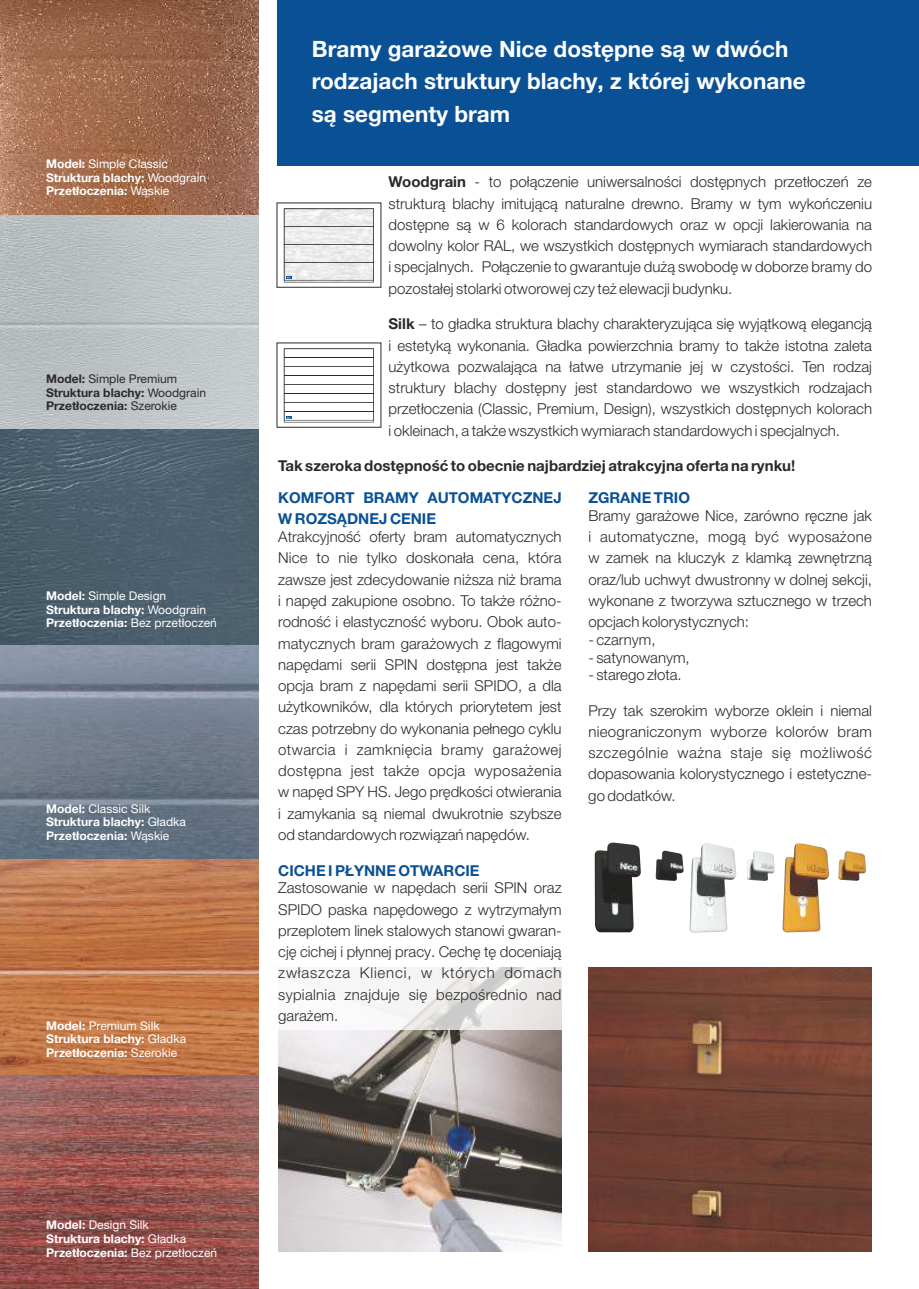
<style>
.page{position:relative;width:919px;height:1289px;background:#fff}
.page>*{position:absolute;margin:0;border:0;box-sizing:border-box;transform-origin:0 0}
.t1{font:700 22.5px/32.2px "Helvetica Neue LT Pro";color:#fefefe}
.t2{font:300 15px/21.3px "Helvetica Neue LT Pro";color:#2b2a29;text-align:justify}
.t3{font:700 15px/21.5px "Helvetica Neue LT Pro";color:#0a5095}
.t4{font:700 15px "Helvetica Neue LT Pro";color:#2b2a29}
.t5{font:700 12px/13.6px "Helvetica Neue LT Pro";color:#fefefe}
.t6{font:700 12px/13.6px "Helvetica Neue LT Pro";color:#2b2a29}
.s1{font-weight:400}
.s2{font-weight:700}
</style>
<div class="page">
<img style="left:0;top:0;width:259px;height:1288px">
<img style="left:588px;top:967px;width:283px;height:283px">
<img style="left:278px;top:1030px;width:283px;height:220px">
<img style="left:594px;top:842px;width:46px;height:90px">
<img style="left:689px;top:843px;width:47px;height:90px">
<img style="left:782px;top:843px;width:47px;height:89px">
<img style="left:655px;top:850px;width:28px;height:31px">
<img style="left:747px;top:851px;width:27px;height:30px">
<img style="left:838px;top:850px;width:28px;height:30px">
<div style="left:278px;top:0;width:640px;height:165px;background:#0a5095"></div>
<svg style="left:284px;top:208px;width:90px;height:74px"></svg>
<svg style="left:284px;top:348px;width:90px;height:74px"></svg>
<div style="left:268px;top:962px;width:302px;height:68px;background:#fefefe;opacity:.76"></div>
<p class="t5" style="left:46px;top:159px;width:161px">Model: <span class="s1">Simple Classic<br></span>Struktura blachy: <span class="s1">Woodgrain<br></span>Przetłoczenia: <span class="s1">Wąskie</span></p>
<p class="t6" style="left:46px;top:373px;width:161px">Model: <span class="s1">Simple Premium<br></span>Struktura blachy: <span class="s1">Woodgrain<br></span>Przetłoczenia: <span class="s1">Szerokie</span></p>
<p class="t5" style="left:46px;top:590px;width:172px">Model: <span class="s1">Simple Design<br></span>Struktura blachy: <span class="s1">Woodgrain<br></span>Przetłoczenia: <span class="s1">Bez przetłoczeń</span></p>
<p class="t5" style="left:46px;top:803px;width:141px">Model: <span class="s1">Classic Silk<br></span>Struktura blachy: <span class="s1">Gładka<br></span>Przetłoczenia: <span class="s1">Wąskie</span></p>
<p class="t5" style="left:46px;top:1020px;width:141px">Model: <span class="s1">Premium Silk<br></span>Struktura blachy: <span class="s1">Gładka<br></span>Przetłoczenia: <span class="s1">Szerokie</span></p>
<h1 class="t1" style="left:312px;top:36px;width:495px">Bramy garażowe Nice dostępne są w dwóch rodzajach struktury blachy, z której wykonane są segmenty bram</h1>
<p class="t2" style="left:388px;top:173px;width:485px"><span class="s2">Woodgrain</span> - to połączenie uniwersalności dostępnych przetłoczeń ze strukturą blachy imitującą naturalne drewno. Bramy w tym wykończeniu dostępne są w 6 kolorach standardowych oraz w opcji lakierowania na dowolny kolor RAL, we wszystkich dostępnych wymiarach standardowych i specjalnych. Połączenie to gwarantuje dużą swobodę w doborze bramy do pozostałej stolarki otworowej czy też elewacji budynku.</p>
<p class="t2" style="left:388px;top:315px;width:485px"><span class="s2">Silk</span> – to gładka struktura blachy charakteryzująca się wyjątkową elegancją i estetyką wykonania. Gładka powierzchnia bramy to także istotna zaleta użytkowa pozwalająca na łatwe utrzymanie jej w czystości. Ten rodzaj struktury blachy dostępny jest standardowo we wszystkich rodzajach przetłoczenia (Classic, Premium, Design), wszystkich dostępnych kolorach i okleinach, a także wszystkich wymiarach standardowych i specjalnych.</p>
<p class="t4" style="left:278px;top:460px;width:518px">Tak szeroka dostępność to obecnie najbardziej atrakcyjna oferta na rynku!</p>
<p class="t3" style="left:278px;top:489px;width:285px">KOMFORT BRAMY AUTOMATYCZNEJ<br>W ROZSĄDNEJ CENIE</p>
<p class="t2" style="left:278px;top:528px;width:285px">Atrakcyjność oferty bram automatycznych Nice to nie tylko doskonała cena, która zawsze jest zdecydowanie niższa niż brama i napęd zakupione osobno. To także różno&shy;rodność i elastyczność wyboru. Obok auto&shy;matycznych bram garażowych z flagowymi napędami serii SPIN dostępna jest także opcja bram z napędami serii SPIDO, a dla użytkowników, dla których priorytetem jest czas potrzebny do wykonania pełnego cyklu otwarcia i zamknięcia bramy garażowej dostępna jest także opcja wyposażenia w napęd SPY HS. Jego prędkości otwierania i zamykania są niemal dwukrotnie szybsze od standardowych rozwiązań napędów.</p>
<p class="t3" style="left:278px;top:861px;width:203px">CICHE I PŁYNNE OTWARCIE</p>
<p class="t2" style="left:278px;top:879px;width:285px">Zastosowanie w napędach serii SPIN oraz SPIDO paska napędowego z wytrzymałym przeplotem linek stalowych stanowi gwaran&shy;cję cichej i płynnej pracy. Cechę tę doceniają zwłaszcza Klienci, w których domach sypialnia znajduje się bezpośrednio nad garażem.</p>
<p class="t3" style="left:588px;top:489px;width:103px">ZGRANE TRIO</p>
<p class="t2" style="left:588px;top:507px;width:285px">Bramy garażowe Nice, zarówno ręczne jak i automatyczne, mogą być wyposażone w zamek na kluczyk z klamką zewnętrzną oraz/lub uchwyt dwustronny w dolnej sekcji, wykonane z tworzywa sztucznego w trzech opcjach kolorystycznych:</p>
<p class="t2" style="left:588px;top:631px;width:69px">- czarnym,</p>
<p class="t2" style="left:588px;top:648px;width:103px">- satynowanym,</p>
<p class="t2" style="left:588px;top:666px;width:95px">- starego złota.</p>
<p class="t2" style="left:588px;top:701px;width:285px">Przy tak szerokim wyborze oklein i niemal nieograniczonym wyborze kolorów bram szczególnie ważna staje się możliwość dopasowania kolorystycznego i estetyczne&shy;go dodatków.</p>
<p class="t5" style="left:46px;top:1219px;width:172px">Model: <span class="s1">Design Silk<br></span>Struktura blachy: <span class="s1">Gładka<br></span>Przetłoczenia: <span class="s1">Bez przetłoczeń</span></p>
</div>
